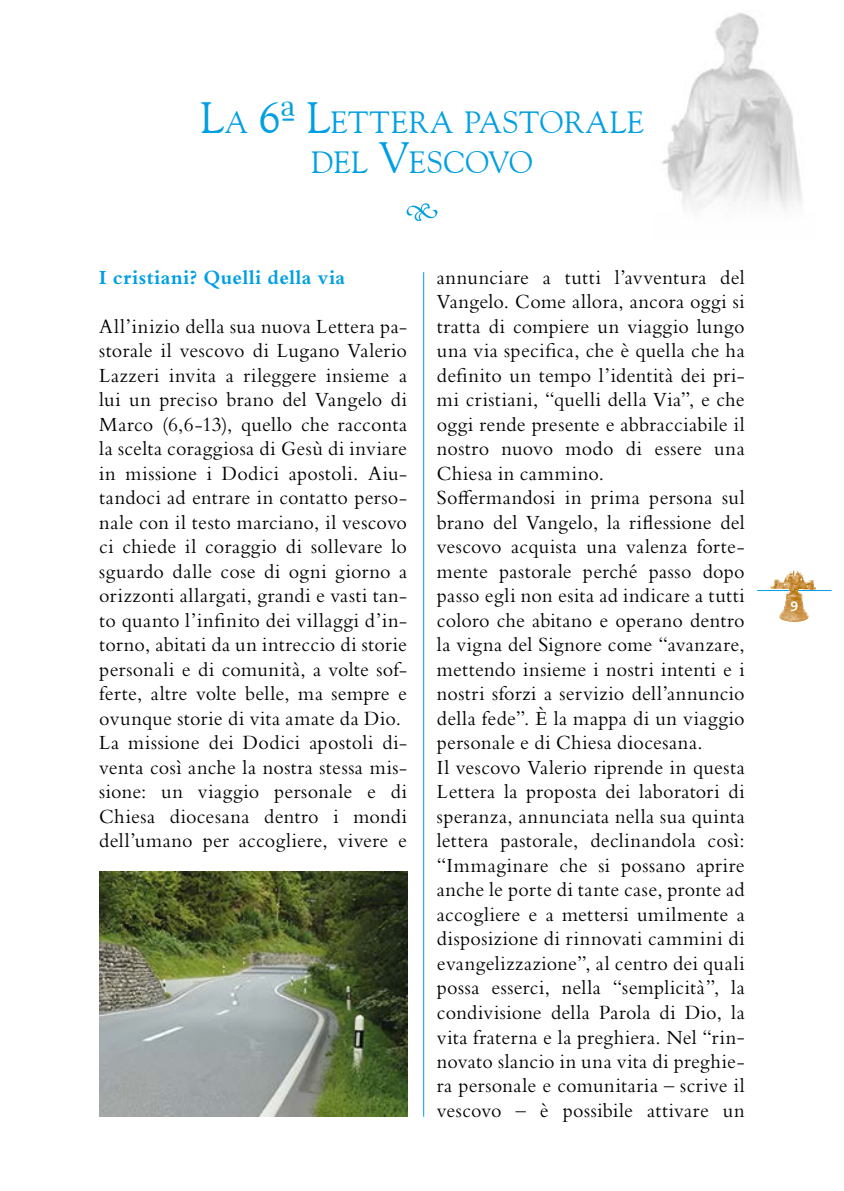
<style>
.page{position:relative;width:844px;height:1191px;background:#fff}
.page>*{position:absolute;margin:0;border:0;box-sizing:border-box;transform-origin:0 0}
.t1{font:30.62px/40.2px "Goudy Old Style BT";letter-spacing:.015em;color:#009fe3;text-align:center}
.t2{font:21px/24.5px "Bembo Std";letter-spacing:.02em;color:#000;scale:.96 1}
.t3{font:700 21px "Bembo Std";letter-spacing:.025em;color:#009fe3;scale:.96 1}
.t4{font:700 14px "Syntax LT Std";color:#fff}
.s1{font-size:43.75px}
</style>
<div class="page">
<img style="left:662px;top:13px;width:140px;height:197px">
<svg style="left:406px;top:203px;width:31px;height:18px"></svg>
<hr style="left:423px;top:272px;width:1px;height:844px;background:#009fe3">
<img style="left:99px;top:872px;width:308px;height:244px">
<hr style="left:756px;top:590px;width:75px;height:1px;background:#009fe3">
<img style="left:770px;top:570px;width:45px;height:51px">
<h1 class="t1" style="left:200px;top:101px;width:445px"><span class="s1">L</span>A <span class="s1">6ª L</span>ETTERA PASTORALE<br>DEL <span class="s1">V</span>ESCOVO</h1>
<p class="t3" style="left:99px;top:265px;width:258px">I cristiani? Quelli della via</p>
<p class="t2" style="left:99px;top:313px;width:322px">All’inizio della sua nuova Lettera pa&shy;storale il vescovo di Lugano Valerio Lazzeri invita a rileggere insieme a lui un preciso brano del Vangelo di Marco (6,6-13), quello che racconta la scelta coraggiosa di Gesù di inviare in missione i Dodici apostoli. Aiu&shy;tandoci ad entrare in contatto perso&shy;nale con il testo marciano, il vescovo ci chiede il coraggio di sollevare lo sguardo dalle cose di ogni giorno a orizzonti allargati, grandi e vasti tan&shy;to quanto l’infinito dei villaggi d’in&shy;torno, abitati da un intreccio di storie personali e di comunità, a volte sof&shy;ferte, altre volte belle, ma sempre e ovunque storie di vita amate da Dio.<br>La missione dei Dodici apostoli di&shy;venta così anche la nostra stessa mis&shy;sione: un viaggio personale e di Chiesa diocesana dentro i mondi dell’umano per accogliere, vivere e</p>
<p class="t2" style="left:437px;top:264px;width:322px">annunciare a tutti l’avventura del Vangelo. Come allora, ancora oggi si tratta di compiere un viaggio lungo una via specifica, che è quella che ha definito un tempo l’identità dei pri&shy;mi cristiani, “quelli della Via”, e che oggi rende presente e abbracciabile il nostro nuovo modo di essere una Chiesa in cammino.<br>Soffermandosi in prima persona sul brano del Vangelo, la riflessione del vescovo acquista una valenza forte&shy;mente pastorale perché passo dopo passo egli non esita ad indicare a tutti coloro che abitano e operano dentro la vigna del Signore come “avanzare, mettendo insieme i nostri intenti e i nostri sforzi a servizio dell’annuncio della fede”. È la mappa di un viaggio personale e di Chiesa diocesana.<br>Il vescovo Valerio riprende in questa Lettera la proposta dei laboratori di speranza, annunciata nella sua quinta lettera pastorale, declinandola così: “Immaginare che si possano aprire anche le porte di tante case, pronte ad accogliere e a mettersi umilmente a disposizione di rinnovati cammini di evangelizzazione”, al centro dei quali possa esserci, nella “semplicità”, la condivisione della Parola di Dio, la vita fraterna e la preghiera. Nel “rin&shy;novato slancio in una vita di preghie&shy;ra personale e comunitaria – scrive il vescovo – è possibile attivare un</p>
<p class="t4" style="left:790px;top:598px;width:9px">9</p>
</div>
